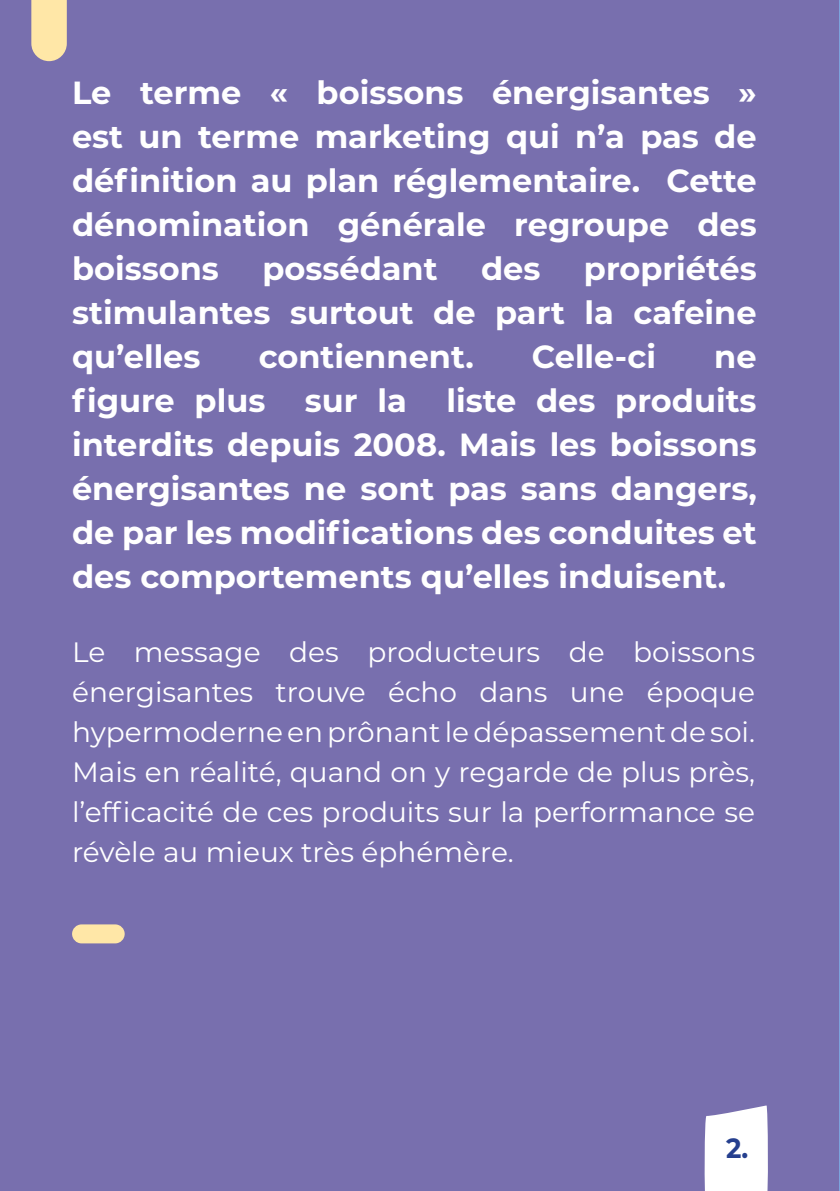
<style>
.page{position:relative;width:840px;height:1191px;background:#fff}
.page>*{position:absolute;margin:0;border:0;box-sizing:border-box;transform-origin:0 0}
.t1{font:700 32px/44px "Montserrat";color:#fff;text-align:justify}
.Style_de_paragraphe{font:28px/40px "Montserrat";color:#fff;text-align:justify}
.t2{font:700 27.8px "Montserrat";color:#253f8e;scale:.93 1}
</style>
<div class="page">
<div style="left:0;top:1px;width:838px;height:1190px;background:#786fae"></div>
<hr style="left:838px;top:0;width:1px;height:1191px;background:#7ca3dc">
<svg style="left:704px;top:1105px;width:64px;height:86px;background:#f2f1f7"></svg>
<svg style="left:31px;top:0;width:36px;height:61px;background:#f4dea7"></svg>
<div style="left:72px;top:924px;width:53px;height:19px;background:#ffe7a7;border-radius:9px"></div>
<p class="t1" style="left:72px;top:69px;width:685px">Le terme « boissons énergisantes » est un terme marketing qui n’a pas de définition au plan réglementaire. Cette dénomination générale regroupe des boissons</p>
<p class="t1" style="left:72px;top:245px;width:685px;text-indent:511px">propriétés stimulantes surtout de part la cafeine qu’elles</p>
<p class="t1" style="left:262px;top:245px;width:177px">possédant</p>
<p class="t1" style="left:481px;top:245px;width:61px">des</p>
<p class="t1" style="left:258px;top:333px;width:216px">contiennent.</p>
<p class="t1" style="left:531px;top:333px;width:126px">Celle-ci</p>
<p class="t1" style="left:72px;top:333px;width:685px;text-indent:641px">ne figure plus sur la liste des produits interdits depuis 2008. Mais les boissons énergisantes ne sont pas sans dangers, de par les modifications des conduites et des comportements qu’elles induisent.</p>
<p class="Style_de_paragraphe" style="left:72px;top:631px;width:684px">Le message des producteurs de boissons énergisantes trouve écho dans une époque hypermoderne en prônant le dépassement de soi.<br>Mais en réalité, quand on y regarde de plus près, l’efficacité de ces produits sur la performance se révèle au mieux très éphémère.</p>
<p class="t2" style="left:725px;top:1128px;width:26px">2.</p>
</div>
